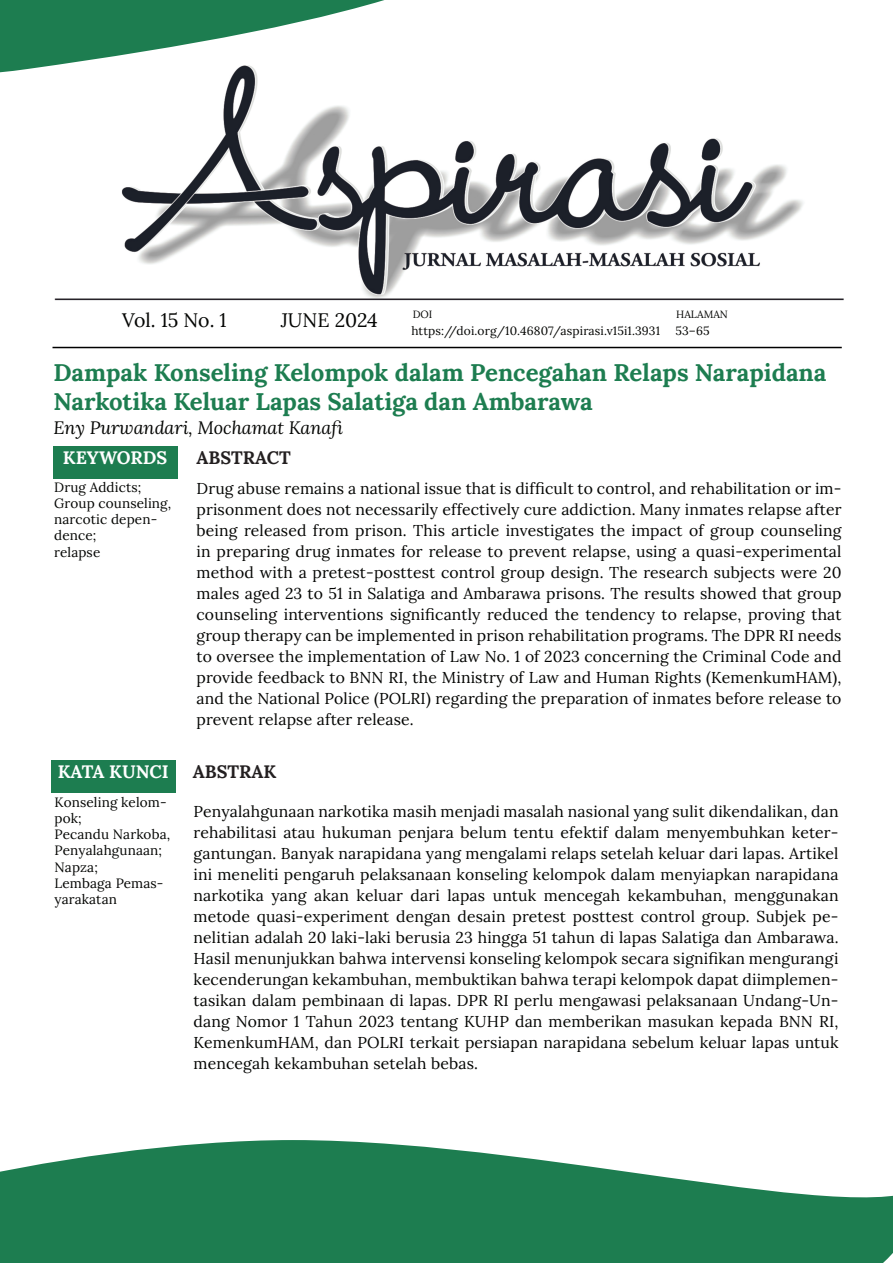
<style>
.page{position:relative;width:893px;height:1263px;background:#fff}
.page>*{position:absolute;margin:0;border:0;box-sizing:border-box;transform-origin:0 0}
.t1{font:700 24px/28.8px "Lora";color:#1d7d50}
.t2{font:19.5px "Lora";color:#040503}
.t3{font:italic 18px "Lora";color:#040503}
.t4{font:700 18px "Lora";color:#fff}
.t5{font:700 18px "Lora";color:#231f20}
.t6{font:15.75px/21px "Lora";letter-spacing:.01em;color:#040503;text-align:justify}
.t7{font:13.5px/16.2px "Lora";letter-spacing:.01em;color:#040503}
.t8{font:12px "Lora";letter-spacing:.01em;color:#040503}
.t9{font:10.5px "Lora";color:#040503}
</style>
<div class="page">
<img style="left:51px;top:112px;width:793px;height:681px">
<svg style="left:0;top:0;width:384px;height:112px"></svg>
<svg style="left:0;top:1140px;width:893px;height:123px;fill:#1d7d50"></svg>
<hr style="left:52px;top:347px;width:790px;height:1px;background:#000">
<div style="left:53px;top:446px;width:125px;height:32px;background:#1d7d50"></div>
<div style="left:51px;top:760px;width:125px;height:32px;background:#1d7d50"></div>
<p class="t2" style="left:122px;top:305px;width:106px">Vol. 15 No. 1</p>
<p class="t2" style="left:281px;top:305px;width:99px">JUNE 2024</p>
<p class="t9" style="left:413px;top:306px;width:21px">DOI</p>
<p class="t9" style="left:676px;top:306px;width:53px">HALAMAN</p>
<p class="t8" style="left:411px;top:322px;width:250px">https://doi.org/10.46807/aspirasi.v15i1.3931</p>
<p class="t8" style="left:675px;top:322px;width:36px">53–65</p>
<h1 class="t1" style="left:54px;top:356px;width:774px">Dampak Konseling Kelompok dalam Pencegahan Relaps Narapidana<br>Narkotika Keluar Lapas Salatiga dan Ambarawa</h1>
<p class="t3" style="left:54px;top:415px;width:293px">Eny Purwandari, Mochamat Kanafi</p>
<p class="t4" style="left:63px;top:444px;width:106px">KEYWORDS</p>
<p class="t5" style="left:196px;top:444px;width:96px">ABSTRACT</p>
<p class="t7" style="left:54px;top:478px;width:119px">Drug Addicts;<br>Group counseling, narcotic depen&shy;dence;<br>relapse</p>
<p class="t6" style="left:196px;top:477px;width:647px">Drug abuse remains a national issue that is difficult to control, and rehabilitation or im&shy;prisonment does not necessarily effectively cure addiction. Many inmates relapse after being released from prison. This article investigates the impact of group counseling in preparing drug inmates for release to prevent relapse, using a quasi-experimental method with a pretest-posttest control group design. The research subjects were 20 males aged 23 to 51 in Salatiga and Ambarawa prisons. The results showed that group counseling interventions significantly reduced the tendency to relapse, proving that group therapy can be implemented in prison rehabilitation programs. The DPR RI needs to oversee the implementation of Law No. 1 of 2023 concerning the Criminal Code and provide feedback to BNN RI, the Ministry of Law and Human Rights (KemenkumHAM), and the National Police (POLRI) regarding the preparation of inmates before release to prevent relapse after release.</p>
<p class="t4" style="left:58px;top:758px;width:112px">KATA KUNCI</p>
<p class="t5" style="left:193px;top:758px;width:85px">ABSTRAK</p>
<p class="t7" style="left:55px;top:793px;width:117px">Konseling kelom&shy;pok;<br>Pecandu Narkoba,<br>Penyalahgunaan;<br>Napza;<br>Lembaga Pemas&shy;yarakatan</p>
<p class="t6" style="left:194px;top:800px;width:647px">Penyalahgunaan narkotika masih menjadi masalah nasional yang sulit dikendalikan, dan rehabilitasi atau hukuman penjara belum tentu efektif dalam menyembuhkan keter&shy;gantungan. Banyak narapidana yang mengalami relaps setelah keluar dari lapas. Artikel ini meneliti pengaruh pelaksanaan konseling kelompok dalam menyiapkan narapidana narkotika yang akan keluar dari lapas untuk mencegah kekambuhan, menggunakan metode quasi-experiment dengan desain pretest posttest control group. Subjek pe&shy;nelitian adalah 20 laki-laki berusia 23 hingga 51 tahun di lapas Salatiga dan Ambarawa.<br>Hasil menunjukkan bahwa intervensi konseling kelompok secara signifikan mengurangi kecenderungan kekambuhan, membuktikan bahwa terapi kelompok dapat diimplemen&shy;tasikan dalam pembinaan di lapas. DPR RI perlu mengawasi pelaksanaan Undang-Un&shy;dang Nomor 1 Tahun 2023 tentang KUHP dan memberikan masukan kepada BNN RI, KemenkumHAM, dan POLRI terkait persiapan narapidana sebelum keluar lapas untuk mencegah kekambuhan setelah bebas.</p>
</div>
